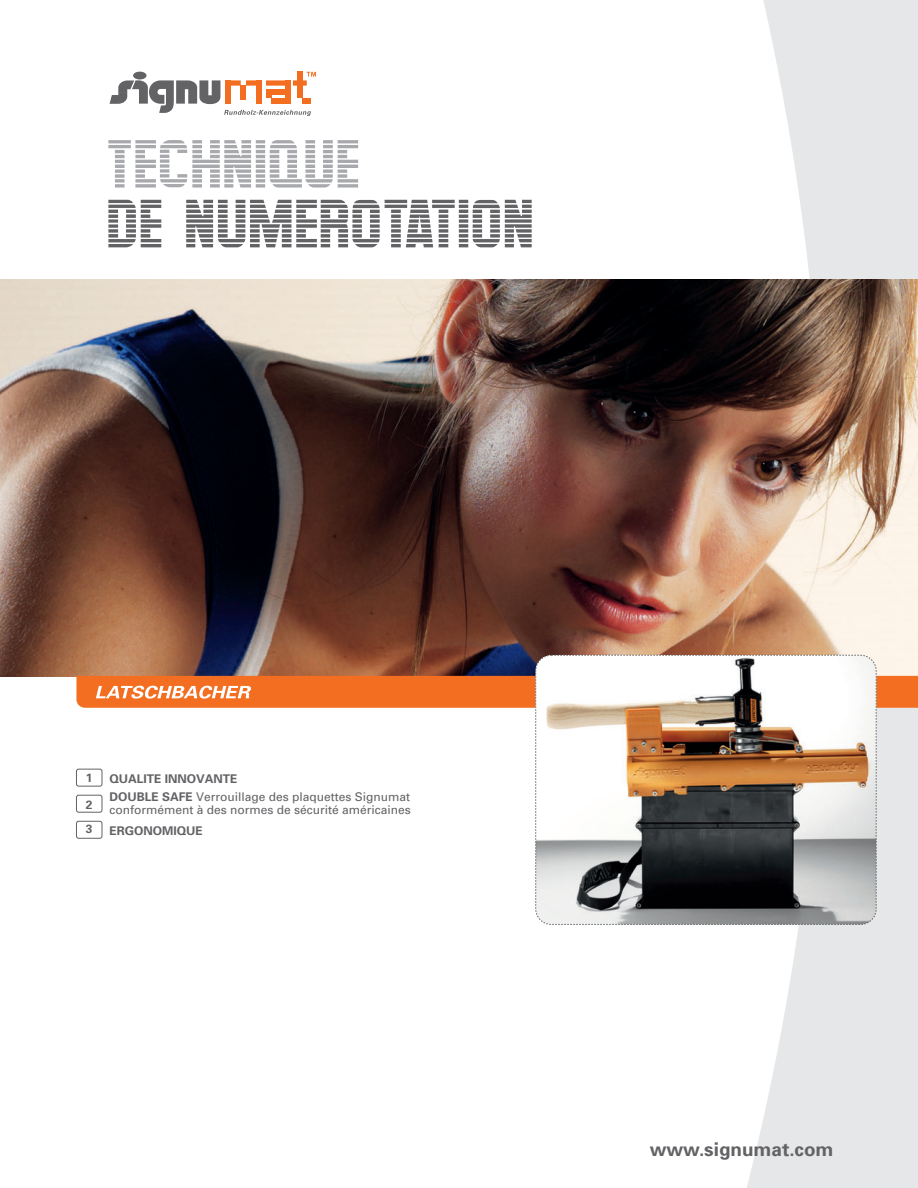
<style>
.page{position:relative;width:918px;height:1188px;background:#e6e7e9}
.page>*{position:absolute;margin:0;border:0;box-sizing:border-box;transform-origin:0 0}
.t1{font:700 18.9px "Univers";color:#636366}
.t2{font:12px/17.9px "Univers";color:#636366}
.t3{font:700 12px/26.2px "Univers";color:#636366}
.s1{font-weight:700}
</style>
<div class="page">
<div style="left:0;top:0;width:810px;height:1188px;background:#fff"></div>
<img style="left:0;top:279px;width:918px;height:397px">
<svg style="left:76px;top:676px;width:842px;height:32px;background:#f37730"></svg>
<svg style="left:110px;top:72px;width:206px;height:44px;background:#d7c5bc"></svg>
<img style="left:536px;top:655px;width:340px;height:269px;border-radius:16px">
<div style="left:535px;top:655px;width:341px;height:270px;border:1px dashed #636366;border-radius:16px"></div>
<div style="left:76px;top:769px;width:26px;height:17px;background:#fff;border:1px solid #636366;border-radius:2px"></div>
<div style="left:76px;top:795px;width:26px;height:17px;background:#fff;border:1px solid #636366;border-radius:2px"></div>
<div style="left:76px;top:821px;width:26px;height:18px;background:#fff;border:1px solid #636366;border-radius:2px"></div>
<hr style="left:108px;top:140px;width:23px;height:3px;background:#a8a9ad">
<hr style="left:108px;top:145px;width:23px;height:3px;background:#a8a9ad">
<svg style="left:115px;top:150px;width:10px;height:18px"></svg>
<svg style="left:115px;top:184px;width:10px;height:4px"></svg>
<svg style="left:115px;top:179px;width:10px;height:4px"></svg>
<svg style="left:115px;top:169px;width:10px;height:4px"></svg>
<svg style="left:115px;top:174px;width:10px;height:4px"></svg>
<hr style="left:135px;top:140px;width:21px;height:3px;background:#a8a9ad">
<hr style="left:135px;top:145px;width:21px;height:3px;background:#a8a9ad">
<svg style="left:135px;top:150px;width:10px;height:8px"></svg>
<hr style="left:135px;top:160px;width:21px;height:3px;background:#a8a9ad">
<hr style="left:135px;top:165px;width:21px;height:3px;background:#a8a9ad">
<svg style="left:135px;top:184px;width:21px;height:4px"></svg>
<svg style="left:135px;top:179px;width:21px;height:4px"></svg>
<svg style="left:135px;top:169px;width:10px;height:4px"></svg>
<svg style="left:135px;top:174px;width:10px;height:4px"></svg>
<svg style="left:160px;top:140px;width:42px;height:47px;background:#dddddf"></svg>
<hr style="left:192px;top:160px;width:28px;height:3px;background:#a8a9ad">
<hr style="left:192px;top:165px;width:28px;height:3px;background:#a8a9ad">
<svg style="left:192px;top:184px;width:10px;height:4px"></svg>
<svg style="left:192px;top:179px;width:10px;height:4px"></svg>
<svg style="left:192px;top:169px;width:10px;height:4px"></svg>
<svg style="left:192px;top:174px;width:10px;height:4px"></svg>
<hr style="left:338px;top:140px;width:20px;height:3px;background:#a8a9ad">
<hr style="left:338px;top:145px;width:20px;height:3px;background:#a8a9ad">
<hr style="left:338px;top:160px;width:20px;height:3px;background:#a8a9ad">
<hr style="left:338px;top:165px;width:20px;height:3px;background:#a8a9ad">
<svg style="left:347px;top:184px;width:11px;height:4px"></svg>
<svg style="left:347px;top:179px;width:11px;height:4px"></svg>
<svg style="left:210px;top:140px;width:137px;height:48px"></svg>
<hr style="left:141px;top:200px;width:20px;height:3px;background:#636366">
<hr style="left:141px;top:205px;width:20px;height:3px;background:#636366">
<svg style="left:150px;top:219px;width:11px;height:4px"></svg>
<svg style="left:150px;top:224px;width:11px;height:4px"></svg>
<hr style="left:141px;top:244px;width:20px;height:3px;background:#636366">
<hr style="left:141px;top:239px;width:20px;height:3px;background:#636366">
<svg style="left:108px;top:200px;width:42px;height:47px;background:#aeaeaf"></svg>
<hr style="left:296px;top:200px;width:21px;height:3px;background:#636366">
<hr style="left:296px;top:205px;width:21px;height:3px;background:#636366">
<svg style="left:186px;top:200px;width:120px;height:47px;background:#b1b1b3"></svg>
<svg style="left:296px;top:219px;width:21px;height:4px"></svg>
<svg style="left:296px;top:224px;width:21px;height:4px"></svg>
<hr style="left:296px;top:244px;width:21px;height:3px;background:#636366">
<hr style="left:296px;top:239px;width:21px;height:3px;background:#636366">
<svg style="left:296px;top:229px;width:10px;height:4px"></svg>
<svg style="left:296px;top:234px;width:10px;height:4px"></svg>
<svg style="left:321px;top:200px;width:59px;height:47px;background:#afafb1"></svg>
<hr style="left:385px;top:200px;width:22px;height:3px;background:#636366">
<hr style="left:385px;top:205px;width:22px;height:3px;background:#636366">
<svg style="left:391px;top:200px;width:42px;height:47px;background:#aeaeaf"></svg>
<hr style="left:432px;top:200px;width:23px;height:3px;background:#636366">
<hr style="left:432px;top:205px;width:23px;height:3px;background:#636366">
<svg style="left:439px;top:210px;width:9px;height:37px"></svg>
<svg style="left:459px;top:200px;width:73px;height:47px;background:#adadaf"></svg>
<p class="t3" style="left:86px;top:766px;width:8px">1<br>2</p>
<p class="t3" style="left:86px;top:817px;width:8px">3</p>
<p class="t2" style="left:110px;top:771px;width:302px"><span class="s1">QUALITE INNOVANTE<br>DOUBLE SAFE</span> Verrouillage des plaquettes Signumat</p>
<p class="t2" style="left:110px;top:801px;width:303px">conformément à des normes de sécurité américaines</p>
<p class="t3" style="left:110px;top:818px;width:95px">ERGONOMIQUE</p>
<h1 class="t1" style="left:650px;top:1142px;width:185px">www.signumat.com</h1>
</div>
